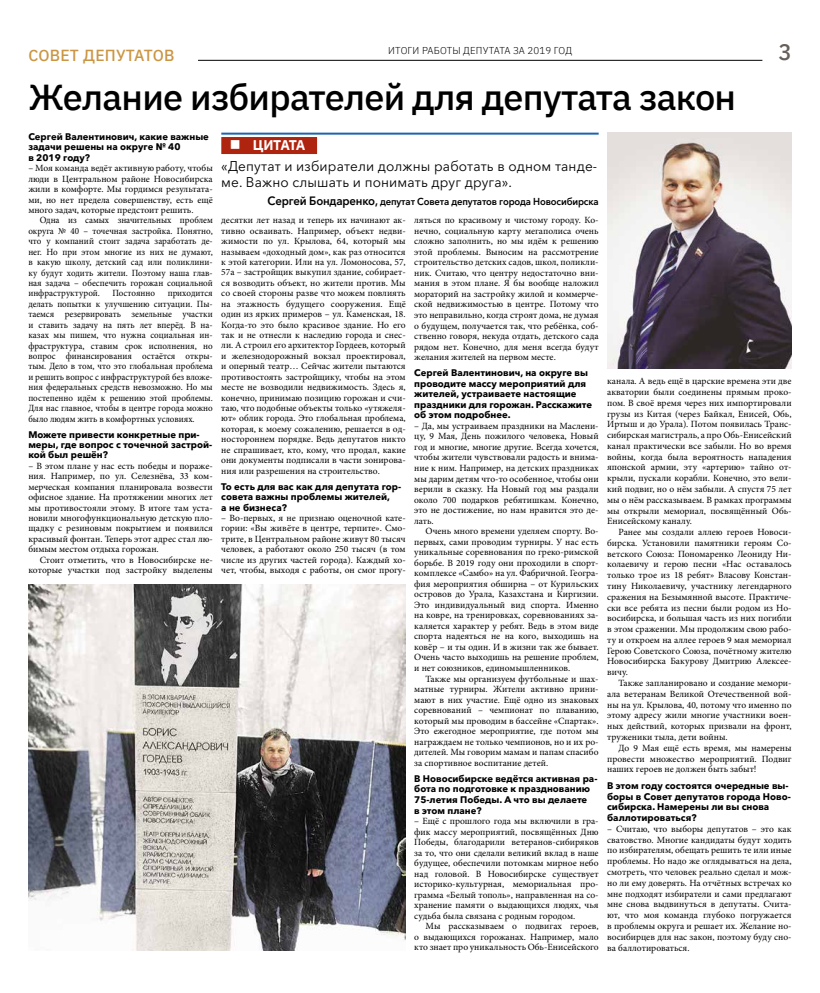
<style>
.page{position:relative;width:820px;height:993px;background:#fff}
.page>*{position:absolute;margin:0;border:0;box-sizing:border-box;transform-origin:0 0}
.t1{font:500 36px "IBM Plex Sans";letter-spacing:-.02em;color:#000}
.t2{font:500 22.7px "IBM Plex Sans";color:#66605c}
.t3{font:500 16px "IBM Plex Sans";letter-spacing:.015em;color:#cb9643}
.t4{font:14px/16px "Avenir Next Cyr";letter-spacing:.01em;color:#000}
.t5{font:700 14px "IBM Plex Sans";letter-spacing:-.08em;color:#fff}
.t6{font:600 10px "Avenir Next Cyr";letter-spacing:-.015em;color:#000;scale:.95 1}
.t7{font:300 10px "IBM Plex Sans";letter-spacing:.015em;color:#000}
.t8{font:9.5px/10.5px "Minion Pro";color:#000;text-align:justify}
.t9{font:9.5px/10.4px "Minion Pro";color:#000;text-align:justify;scale:.95 1}
.t10{font:700 9.5px/10.5px "Avenir Next Cyr";color:#000}
.s1{font-size:12px}
</style>
<div class="page">
<hr style="left:198px;top:60px;width:564px;height:1px;background:#000">
<hr style="left:221px;top:133px;width:377px;height:2px;background:#1c64af">
<div style="left:221px;top:137px;width:96px;height:17px;background:#af240f"></div>
<img style="left:607px;top:133px;width:184px;height:236px">
<img style="left:28px;top:584px;width:377px;height:366px">
<h3 class="t3" style="left:28px;top:43px;width:148px">СОВЕТ ДЕПУТАТОВ</h3>
<p class="t7" style="left:388px;top:43px;width:185px">ИТОГИ РАБОТЫ ДЕПУТАТА ЗА 2019 ГОД</p>
<h2 class="t2" style="left:778px;top:35px;width:15px">3</h2>
<h1 class="t1" style="left:28px;top:69px;width:709px">Желание избирателей для депутата закон</h1>
<p class="t10" style="left:28px;top:131px;width:182px">Сергей Валентинович, какие важные задачи решены на округе № 40<br>в 2019 году?</p>
<p class="t8" style="left:28px;top:163px;width:186px">– Моя команда ведёт активную работу, чтобы люди в Центральном районе Новосибирска жили в комфорте. Мы гордимся результата&shy;ми, но нет предела совершенству, есть ещё много задач, которые предстоит решить.</p>
<p class="t9" style="left:28px;top:215px;width:195px;text-indent:11px">Одна из самых значительных проблем округа № 40 – точечная застройка. Понятно, что у компаний стоит задача заработать де&shy;нег. Но при этом многие из них не думают, в какую школу, детский сад или поликлини&shy;ку будут ходить жители. Поэтому наша глав&shy;ная задача – обеспечить горожан социальной инфраструктурой.</p>
<p class="t9" style="left:112px;top:288px;width:46px">Постоянно</p>
<p class="t9" style="left:28px;top:288px;width:195px;text-indent:139px">приходится делать попытки к улучшению ситуации. Пы&shy;таемся резервировать земельные участки и ставить задачу на пять лет вперёд. В на&shy;казах мы пишем, что нужна социальная ин&shy;фраструктура, ставим срок исполнения, но вопрос финансирования остаётся откры&shy;тым. Дело в том, что это глобальная проблема и решить вопрос с инфраструктурой без вложе&shy;ния федеральных средств невозможно. Но мы постепенно идём к решению этой проблемы.<br>Для нас главное, чтобы в центре города можно было людям жить в комфортных условиях.</p>
<p class="t10" style="left:28px;top:429px;width:185px">Можете привести конкретные при&shy;меры, где вопрос с точечной застрой&shy;кой был решён?</p>
<p class="t8" style="left:28px;top:460px;width:186px">– В этом плане у нас есть победы и пораже&shy;ния. Например, по ул. Селезнёва, 33 ком&shy;мерческая компания планировала возвести офисное здание. На протяжении многих лет мы противостояли этому. В итоге там уста&shy;новили многофункциональную детскую пло&shy;щадку с резиновым покрытием и появился красивый фонтан. Теперь этот адрес стал лю&shy;бимым местом отдыха горожан.</p>
<p class="t8" style="left:28px;top:554px;width:186px;text-align:right">Стоит отметить, что в Новосибирске не&shy;которые участки под застройку выделены</p>
<h3 class="t5" style="left:230px;top:134px;width:77px">■ ЦИТАТА</h3>
<h3 class="t4" style="left:221px;top:158px;width:377px">«Депутат и избиратели должны работать в одном танде&shy;ме. Важно слышать и понимать друг друга».</h3>
<p class="t6" style="left:267px;top:195px;width:350px"><span class="s1">Сергей Бондаренко,</span> депутат Совета депутатов города Новосибирска</p>
<p class="t8" style="left:221px;top:215px;width:186px">десятки лет назад и теперь их начинают ак&shy;тивно осваивать. Например, объект недви&shy;жимости по ул. Крылова, 64, который мы называем «доходный дом», как раз относится к этой категории. Или на ул. Ломоносова, 57, 57а – застройщик выкупил здание, собирает&shy;ся возводить объект, но жители против. Мы со своей стороны разве что можем повлиять на этажность будущего сооружения. Ещё один из ярких примеров – ул. Каменская, 18.<br>Когда-то это было красивое здание. Но его так и не отнесли к наследию города и снес&shy;ли. А строил его архитектор Гордеев, который и железнодорожный вокзал проектировал, и оперный театр… Сейчас жители пытаются противостоять застройщику, чтобы на этом месте не возводили недвижимость. Здесь я, конечно, принимаю позицию горожан и счи&shy;таю, что подобные объекты только «утяжеля&shy;ют» облик города. Это глобальная проблема, которая, к моему сожалению, решается в од&shy;ностороннем порядке. Ведь депутатов никто не спрашивает, кто, кому, что продал, какие они документы подписали в части зонирова&shy;ния или разрешения на строительство.</p>
<p class="t10" style="left:221px;top:481px;width:181px">То есть для вас как для депутата гор&shy;совета важны проблемы жителей,<br>а не бизнеса?</p>
<p class="t8" style="left:221px;top:512px;width:186px">– Во-первых, я не признаю оценочной кате&shy;гории: «Вы живёте в центре, терпите». Смо&shy;трите, в Центральном районе живут 80 тысяч человек, а работают около 250 тысяч (в том числе из других частей города). Каждый хо&shy;чет, чтобы, выходя с работы, он смог прогу-</p>
<p class="t8" style="left:414px;top:215px;width:186px">ляться по красивому и чистому городу. Ко&shy;нечно, социальную карту мегаполиса очень сложно заполнить, но мы идём к решению этой проблемы. Выносим на рассмотрение строительство детских садов, школ, поликли&shy;ник. Считаю, что центру недостаточно вни&shy;мания в этом плане. Я бы вообще наложил мораторий на застройку жилой и коммерче&shy;ской недвижимостью в центре. Потому что это неправильно, когда строят дома, не думая о будущем, получается так, что ребёнка, соб&shy;ственно говоря, некуда отдать, детского сада рядом нет. Конечно, для меня всегда будут желания жителей на первом месте.</p>
<p class="t10" style="left:414px;top:367px;width:179px">Сергей Валентинович, на округе вы проводите массу мероприятий для жителей, устраиваете настоящие праздники для горожан. Расскажите об этом подробнее.</p>
<p class="t8" style="left:414px;top:420px;width:186px">– Да, мы устраиваем праздники на Маслени&shy;цу, 9 Мая, День пожилого человека, Новый год и многие, многие другие. Всегда хочется, чтобы жители чувствовали радость и внима&shy;ние к ним. Например, на детских праздниках мы дарим детям что-то особенное, чтобы они верили в сказку. На Новый год мы раздали около 700 подарков ребятишкам. Конечно, это не достижение, но нам нравится это де&shy;лать.</p>
<p class="t8" style="left:414px;top:525px;width:186px;text-indent:11px">Очень много времени уделяем спорту. Во&shy;первых, сами проводим турниры. У нас есть уникальные соревнования по греко-римской борьбе. В 2019 году они проходили в спорт&shy;комплексе «Самбо» на ул. Фабричной. Геогра&shy;фия мероприятия обширна – от Курильских островов до Урала, Казахстана и Киргизии.<br>Это индивидуальный вид спорта. Именно на ковре, на тренировках, соревнованиях за&shy;каляется характер у ребят. Ведь в этом виде спорта надеяться не на кого, выходишь на ковёр – и ты один. И в жизни так же бывает.<br>Очень часто выходишь на решение проблем, и нет союзников, единомышленников.</p>
<p class="t8" style="left:414px;top:673px;width:186px;text-indent:11px">Также мы организуем футбольные и шах&shy;матные турниры. Жители активно прини&shy;мают в них участие. Ещё одно из знаковых соревнований – чемпионат по плаванию, который мы проводим в бассейне «Спартак».<br>Это ежегодное мероприятие, где потом мы награждаем не только чемпионов, но и их ро&shy;дителей. Мы говорим мамам и папам спасибо за спортивное воспитание детей.</p>
<p class="t10" style="left:414px;top:773px;width:185px">В Новосибирске ведётся активная ра&shy;бота по подготовке к празднованию<br>75-летия Победы. А что вы делаете<br>в этом плане?</p>
<p class="t8" style="left:414px;top:815px;width:186px">– Ещё с прошлого года мы включили в гра&shy;фик массу мероприятий, посвящённых Дню Победы, благодарили ветеранов-сибиряков за то, что они сделали великий вклад в наше будущее, обеспечили потомкам мирное небо над головой. В Новосибирске существует историко-культурная, мемориальная про&shy;грамма «Белый тополь», направленная на со&shy;хранение памяти о выдающихся людях, чья судьба была связана с родным городом.</p>
<p class="t8" style="left:414px;top:920px;width:186px;text-indent:11px">Мы рассказываем о подвигах героев, о выдающихся горожанах. Например, мало кто знает про уникальность Обь-Енисейского</p>
<p class="t8" style="left:607px;top:375px;width:186px;line-height:10.8px">канала. А ведь ещё в царские времена эти две акватории были соединены прямым проко&shy;пом. В своё время через них импортировали грузы из Китая (через Байкал, Енисей, Обь, Иртыш и до Урала). Потом появилась Транс&shy;сибирская магистраль, а про Обь-Енисейский канал практически все забыли. Но во время войны, когда была вероятность нападения японской армии, эту «артерию» тайно от&shy;крыли, пускали корабли. Конечно, это вели&shy;кий подвиг, но о нём забыли. А спустя 75 лет мы о нём рассказываем. В рамках программы мы открыли мемориал, посвящённый Обь-Енисейскому каналу.</p>
<p class="t8" style="left:607px;top:526px;width:186px;line-height:10.8px;text-indent:11px">Ранее мы создали аллею героев Новоси&shy;бирска. Установили памятники героям Со&shy;ветского Союза: Пономаренко Леониду Ни&shy;колаевичу и герою песни «Нас оставалось только трое из 18 ребят» Власову Констан&shy;тину Николаевичу, участнику легендарного сражения на Безымянной высоте. Практиче&shy;ски все ребята из песни были родом из Но&shy;восибирска, и большая часть из них погибли в этом сражении. Мы продолжим свою рабо&shy;ту и откроем на аллее героев 9 мая мемориал Герою Советского Союза, почётному жителю Новосибирска Бакурову Дмитрию Алексее&shy;вичу.</p>
<p class="t8" style="left:607px;top:677px;width:186px;line-height:10.8px;text-indent:11px">Также запланировано и создание мемори&shy;ала ветеранам Великой Отечественной вой&shy;ны на ул. Крылова, 40, потому что именно по этому адресу жили многие участники воен&shy;ных действий, которых призвали на фронт, труженики тыла, дети войны.</p>
<p class="t8" style="left:607px;top:742px;width:186px;line-height:10.8px;text-indent:11px">До 9 Мая ещё есть время, мы намерены провести множество мероприятий. Подвиг наших героев не должен быть забыт!</p>
<p class="t10" style="left:607px;top:779px;width:185px;line-height:10.8px">В этом году состоятся очередные вы&shy;боры в Совет депутатов города Ново&shy;сибирска. Намерены ли вы снова баллотироваться?</p>
<p class="t8" style="left:607px;top:823px;width:186px;line-height:10.8px">– Считаю, что выборы депутатов – это как сватовство. Многие кандидаты будут ходить по избирателям, обещать решить те или иные проблемы. Но надо же оглядываться на дела, смотреть, что человек реально сделал и мож&shy;но ли ему доверять. На отчётных встречах ко мне подходят избиратели и сами предлагают мне снова выдвинуться в депутаты. Счита&shy;ют, что моя команда глубоко погружается в проблемы округа и решает их. Желание но&shy;восибирцев для нас закон, поэтому буду сно&shy;ва баллотироваться.</p>
</div>
